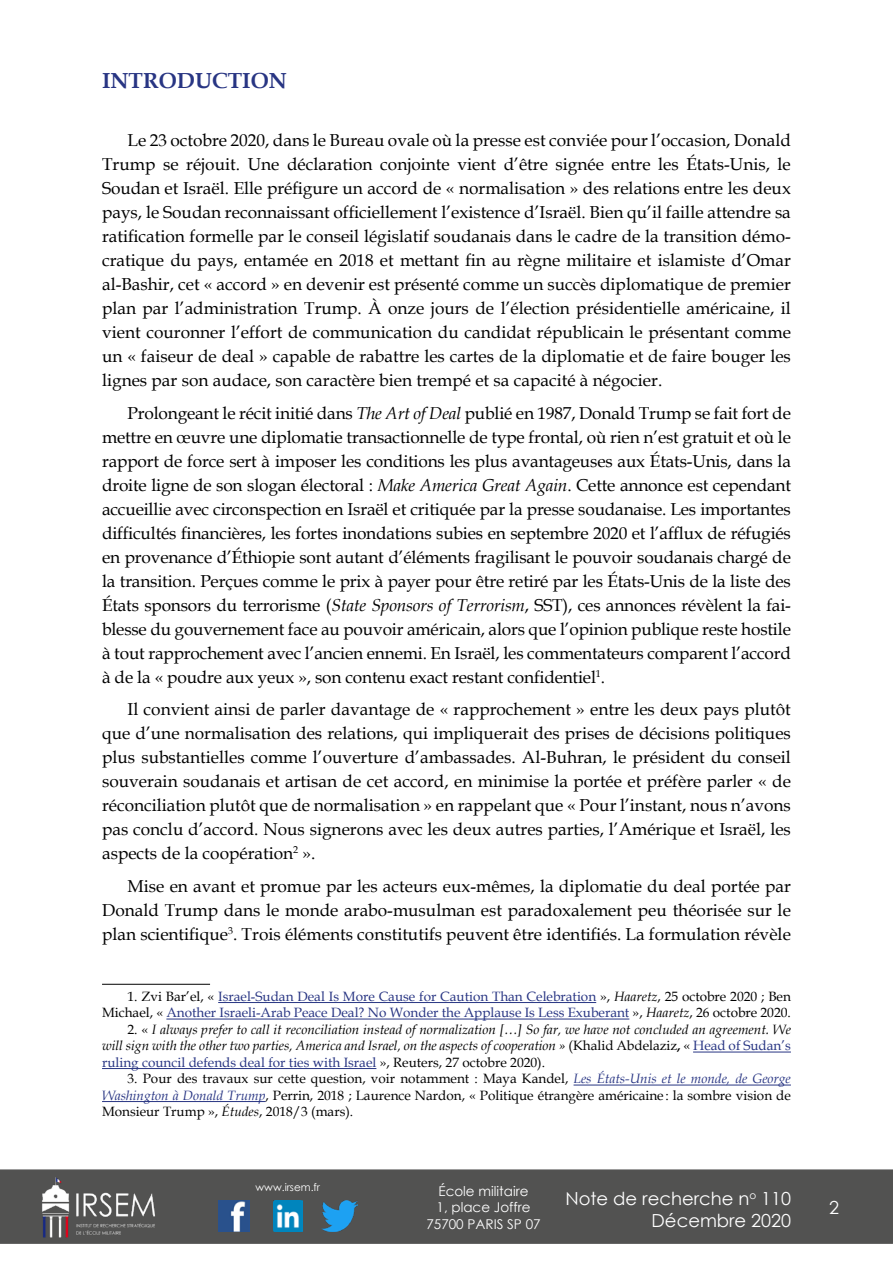
<style>
.page{position:relative;width:893px;height:1263px;background:#fff}
.page>*{position:absolute;margin:0;border:0;box-sizing:border-box;transform-origin:0 0}
.t1{font:700 21.75px "Book Antiqua";color:#283583}
.t2{font:18px/21.6px "Century Gothic";color:#fff;text-align:right}
.t3{font:17.25px/24px "Book Antiqua";color:#000;text-align:justify}
.t4{font:italic 13.5px/16.5px "Book Antiqua";color:#000;text-align:justify}
.t5{font:13.5px/16.5px "Book Antiqua";color:#000;text-align:justify}
.t6{font:13.5px/16.5px "Book Antiqua";color:#283583;text-align:right}
.t7{font:13.5px/16.2px "Century Gothic";color:#fff;text-align:center}
.t8{font:10.5px "Century Gothic";color:#fff}
.s1{font-style:italic}
.s2{color:#000}
.s3{font-style:italic;color:#000}
.s4{font-style:normal}
.s5{font-weight:700;font-style:normal}
.s6{font-style:normal;color:#283583}
.s7{font-style:italic;color:#283583}
</style>
<div class="page">
<div style="left:0;top:1169px;width:893px;height:75px;background:#525251"></div>
<img style="left:39px;top:1169px;width:117px;height:75px">
<img style="left:322px;top:1200px;width:36px;height:32px">
<img style="left:218px;top:1200px;width:31px;height:32px">
<img style="left:274px;top:1200px;width:28px;height:32px">
<hr style="left:102px;top:984px;width:108px;height:1px;background:#000">
<hr style="left:218px;top:1002px;width:378px;height:1px;background:#283583">
<hr style="left:166px;top:1019px;width:463px;height:1px;background:#283583">
<hr style="left:693px;top:1052px;width:98px;height:1px;background:#283583">
<hr style="left:102px;top:1068px;width:274px;height:1px;background:#283583">
<hr style="left:574px;top:1085px;width:217px;height:1px;background:#283583">
<hr style="left:102px;top:1101px;width:164px;height:1px;background:#283583">
<p class="t1" style="left:102px;top:66px;width:186px">INTRODUCTION</p>
<p class="t3" style="left:102px;top:128px;width:690px;text-indent:26px">Le 23 octobre 2020, dans le Bureau ovale où la presse est conviée pour l’occasion, Donald Trump se réjouit. Une déclaration conjointe vient d’être signée entre les États-Unis, le Soudan et Israël. Elle préfigure un accord de « normalisation » des relations entre les deux pays, le Soudan reconnaissant officiellement l’existence d’Israël. Bien qu’il faille attendre sa ratification formelle par le conseil législatif soudanais dans le cadre de la transition démo&shy;cratique du pays, entamée en 2018 et mettant fin au règne militaire et islamiste d’Omar al-Bashir, cet « accord » en devenir est présenté comme un succès diplomatique de premier plan par l’administration Trump. À onze jours de l’élection présidentielle américaine, il vient couronner l’effort de communication du candidat républicain le présentant comme un « faiseur de deal » capable de rabattre les cartes de la diplomatie et de faire bouger les lignes par son audace, son caractère bien trempé et sa capacité à négocier.</p>
<p class="t3" style="left:102px;top:400px;width:690px;text-indent:26px">Prolongeant le récit initié dans <span class="s1">The Art of Deal</span> publié en 1987, Donald Trump se fait fort de mettre en œuvre une diplomatie transactionnelle de type frontal, où rien n’est gratuit et où le rapport de force sert à imposer les conditions les plus avantageuses aux États-Unis, dans la droite ligne de son slogan électoral : <span class="s1">Make America Great Again</span>. Cette annonce est cependant accueillie avec circonspection en Israël et critiquée par la presse soudanaise. Les importantes difficultés financières, les fortes inondations subies en septembre 2020 et l’afflux de réfugiés en provenance d’Éthiopie sont autant d’éléments fragilisant le pouvoir soudanais chargé de la transition. Perçues comme le prix à payer pour être retiré par les États-Unis de la liste des États sponsors du terrorisme (<span class="s1">State Sponsors of Terrorism</span>, SST), ces annonces révèlent la fai&shy;blesse du gouvernement face au pouvoir américain, alors que l’opinion publique reste hostile à tout rapprochement avec l’ancien ennemi. En Israël, les commentateurs comparent l’accord à de la « poudre aux yeux », son contenu exact restant confidentiel<sup>1</sup>.</p>
<p class="t3" style="left:102px;top:697px;width:690px;text-indent:25px">Il convient ainsi de parler davantage de « rapprochement » entre les deux pays plutôt que d’une normalisation des relations, qui impliquerait des prises de décisions politiques plus substantielles comme l’ouverture d’ambassades. Al-Buhran, le président du conseil souverain soudanais et artisan de cet accord, en minimise la portée et préfère parler « de réconciliation plutôt que de normalisation » en rappelant que « Pour l’instant, nous n’avons pas conclu d’accord. Nous signerons avec les deux autres parties, l’Amérique et Israël, les aspects de la coopération<sup>2</sup> ».</p>
<p class="t3" style="left:102px;top:873px;width:690px;text-indent:26px">Mise en avant et promue par les acteurs eux-mêmes, la diplomatie du deal portée par Donald Trump dans le monde arabo-musulman est paradoxalement peu théorisée sur le plan scientifique<sup>3</sup>. Trois éléments constitutifs peuvent être identifiés. La formulation révèle</p>
<p class="t6" style="left:102px;top:987px;width:690px"><span class="s2">1. Zvi Bar’el, «</span> Israel-Sudan Deal Is More Cause for Caution Than Celebration <span class="s2">»,</span> <span class="s3">Haaretz</span><span class="s2">, 25 octobre 2020 ; Ben<br>Michael, «</span> Another Israeli-Arab Peace Deal? No Wonder the Applause Is Less Exuberant <span class="s2">»,</span> <span class="s3">Haaretz</span><span class="s2">, 26 octobre 2020.</span></p>
<p class="t4" style="left:102px;top:1020px;width:690px;text-indent:26px"><span class="s4">2. «</span> I always prefer to call it reconciliation instead of normalization […] So far, we have not concluded an agreement. We will sign with the other two parties, America and Israel, on the aspects of cooperation » <span class="s4">(Khalid Abdelaziz</span><span class="s5">,</span> <span class="s4">«</span> <span class="s6">Head of Sudan’s ruling council defends deal for ties with Israel</span> <span class="s4">», Reuters, 27 octobre 2020).</span></p>
<p class="t5" style="left:102px;top:1070px;width:690px;text-indent:26px">3. Pour des travaux sur cette question, voir notamment : Maya Kandel, <span class="s7">Les États-Unis et le monde, de George Washington à Donald Trump</span>, Perrin, 2018 ; Laurence Nardon, « Politique étrangère américaine : la sombre vision de Monsieur Trump », <span class="s1">Études</span>, 2018/3 (mars).</p>
<p class="t8" style="left:256px;top:1179px;width:66px">www.irsem.fr</p>
<p class="t7" style="left:426px;top:1183px;width:116px">École militaire<br>1, place Joffre<br>75700 PARIS SP 07</p>
<p class="t2" style="left:565px;top:1187px;width:227px">Note de recherche n<sup>o</sup> 110<br>Décembre 2020</p>
<p class="t2" style="left:829px;top:1196px;width:11px">2</p>
</div>
